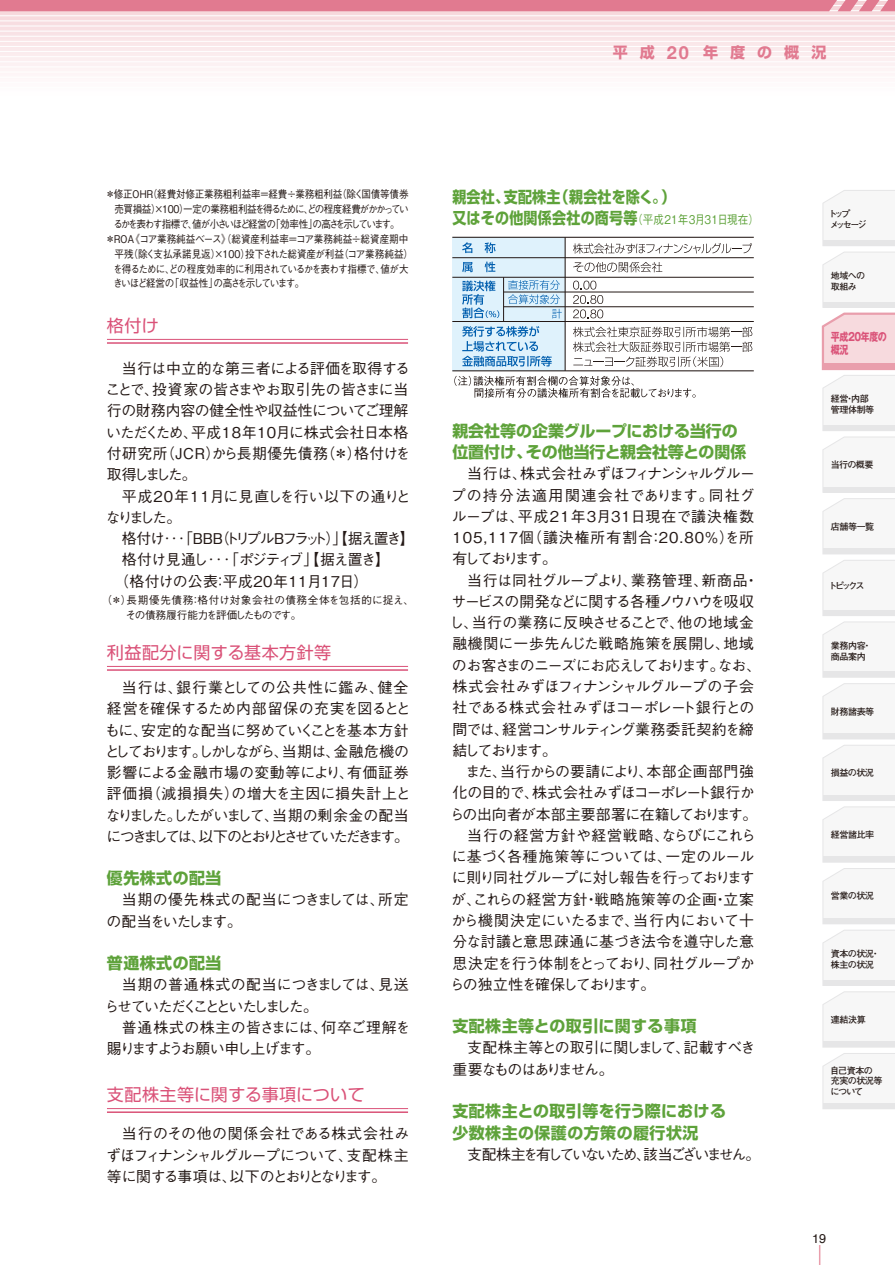
<style>
.page{position:relative;width:895px;height:1265px;background:#fff}
.page>*{position:absolute;margin:0;border:0;box-sizing:border-box;transform-origin:0 0}
.t1{font:16.95px "Shin Go Pro";letter-spacing:.02em;color:#da5278}
.t2{font:700 15.9px/21.3px "Shin Go Pro";letter-spacing:.015em;color:#5ea23a}
.t3{font:700 15.9px "Shin Go Pro";letter-spacing:.015em;color:#5ea23a;scale:.88 1}
.t4{font:700 15px "Shin Go Pro";letter-spacing:.8em;color:#e17a90}
.t5{font:500 14.85px/21.3px "Gothic BBB Pro";letter-spacing:-.04em;color:#231815}
.t6{font:500 14.85px/21.3px "Gothic BBB Pro";letter-spacing:-.075em;color:#231815}
.t7{font:500 14.85px/21.3px "Gothic BBB Pro";color:#231815}
.t8{font:500 14.85px "Gothic BBB Pro";letter-spacing:.03em;color:#231815}
.t9{font:500 14.85px/21.3px "Gothic BBB Pro";letter-spacing:-.09em;color:#231815}
.t10{font:500 14.85px "Gothic BBB Pro";letter-spacing:-.205em;color:#231815}
.t11{font:500 14.85px/21.3px "Gothic BBB Pro";letter-spacing:.01em;color:#231815}
.t12{font:500 14.85px "Gothic BBB Pro";letter-spacing:-.145em;color:#231815}
.t13{font:500 14.85px "Gothic BBB Pro";letter-spacing:-.08em;color:#231815}
.t14{font:500 14.85px "Gothic BBB Pro";letter-spacing:-.065em;color:#231815}
.t15{font:500 14.85px "Gothic BBB Pro";letter-spacing:.04em;color:#231815}
.t16{font:500 14.85px "Gothic BBB Pro";letter-spacing:-.06em;color:#231815}
.t17{font:500 14.85px "Gothic BBB Pro";letter-spacing:.02em;color:#231815}
.t18{font:500 14.85px "Gothic BBB Pro";letter-spacing:-.115em;color:#231815}
.t19{font:12.75px "Helvetica";color:#231815}
.t20{font:500 12px "Gothic BBB Pro";letter-spacing:.015em;color:#5ea23a;scale:.88 1}
.t21{font:700 11.25px/13.5px "Gothic MB101 Pro";letter-spacing:-.05em;color:#da5278;scale:.8 1}
.t22{font:500 10.65px "Gothic BBB Pro";color:#231815;scale:.9 1}
.t23{font:500 10.65px/14.9px "Gothic BBB Pro";color:#231815}
.t24{font:500 10.65px "Gothic BBB Pro";letter-spacing:-.065em;color:#231815;scale:.9 1}
.t25{font:500 10.65px "Gothic BBB Pro";letter-spacing:-.155em;color:#231815;scale:.9 1}
.t26{font:500 10.65px "Gothic BBB Pro";letter-spacing:-.035em;color:#231815;scale:.9 1}
.t27{font:500 10.65px "Gothic BBB Pro";letter-spacing:-.075em;color:#231815;scale:.9 1}
.t28{font:500 10.65px "Gothic BBB Pro";letter-spacing:-.13em;color:#231815;scale:.9 1}
.t29{font:700 9px/10.8px "Futo Go B101 Pro";letter-spacing:-.05em;color:#231815}
.t30{font:700 9px/10.5px "Futo Go B101 Pro";letter-spacing:-.07em;color:#231815}
.t31{font:700 9px/10.8px "Futo Go B101 Pro";letter-spacing:-.235em;color:#231815}
.s1{font-family:"Helvetica Neue";font-size:18px}
.s2{font-family:"Shin Go Pro";font-weight:700;font-size:15.9px}
</style>
<div class="page">
<svg style="left:0;top:11px;width:894px;height:60px"></svg>
<hr style="left:0;top:15px;width:894px;height:1px;background:#fff">
<hr style="left:0;top:21px;width:894px;height:1px;background:#fff">
<hr style="left:0;top:26px;width:894px;height:1px;background:#fff">
<hr style="left:0;top:31px;width:894px;height:1px;background:#fff">
<hr style="left:0;top:36px;width:894px;height:1px;background:#fff">
<hr style="left:0;top:41px;width:894px;height:1px;background:#fff">
<hr style="left:0;top:46px;width:894px;height:1px;background:#fff">
<hr style="left:0;top:51px;width:894px;height:1px;background:#fff">
<hr style="left:0;top:56px;width:894px;height:1px;background:#fff">
<hr style="left:0;top:61px;width:894px;height:1px;background:#fff">
<hr style="left:0;top:67px;width:894px;height:1px;background:#fff">
<div style="left:0;top:0;width:894px;height:11px;background:#e17a90"></div>
<hr style="left:818px;top:1245px;width:2px;height:20px;background:#e99eac">
<hr style="left:107px;top:342px;width:301px;height:2px;background:#da5278">
<hr style="left:107px;top:339px;width:301px;height:1px;background:#da5278">
<hr style="left:107px;top:669px;width:301px;height:2px;background:#da5278">
<hr style="left:107px;top:666px;width:301px;height:1px;background:#da5278">
<hr style="left:107px;top:1111px;width:301px;height:2px;background:#da5278">
<hr style="left:107px;top:1108px;width:301px;height:1px;background:#da5278">
<div style="left:452px;top:237px;width:113px;height:134px;background:#dff2fc"></div>
<svg style="left:462px;top:242px;width:10px;height:11px"></svg>
<svg style="left:484px;top:242px;width:11px;height:11px"></svg>
<svg style="left:462px;top:262px;width:10px;height:10px"></svg>
<svg style="left:484px;top:262px;width:11px;height:10px"></svg>
<hr style="left:452px;top:237px;width:301px;height:1px;background:#231815">
<hr style="left:452px;top:257px;width:301px;height:1px;background:#231815">
<hr style="left:452px;top:277px;width:301px;height:1px;background:#231815">
<hr style="left:503px;top:292px;width:250px;height:1px;background:#231815">
<hr style="left:503px;top:306px;width:250px;height:1px;background:#231815">
<hr style="left:452px;top:321px;width:301px;height:1px;background:#231815">
<hr style="left:452px;top:370px;width:301px;height:1px;background:#231815">
<hr style="left:564px;top:237px;width:1px;height:134px;background:#231815">
<hr style="left:503px;top:277px;width:1px;height:44px;background:#231815">
<svg style="left:462px;top:280px;width:37px;height:38px"></svg>
<svg style="left:462px;top:326px;width:89px;height:40px"></svg>
<svg style="left:507px;top:280px;width:54px;height:38px"></svg>
<svg style="left:573px;top:281px;width:23px;height:8px"></svg>
<svg style="left:573px;top:295px;width:30px;height:23px"></svg>
<svg style="left:573px;top:243px;width:178px;height:11px"></svg>
<svg style="left:573px;top:262px;width:89px;height:10px"></svg>
<svg style="left:573px;top:327px;width:179px;height:40px"></svg>
<svg style="left:454px;top:376px;width:241px;height:22px"></svg>
<svg style="left:821px;top:190px;width:73px;height:919px"></svg>
<div style="left:822px;top:1103px;width:72px;height:5px;background:#e6e6e7"></div>
<p class="t4" style="left:612px;top:40px;width:215px">平成<span class="s1">20</span> 年度の概況</p>
<p class="t26" style="left:106px;top:186px;width:338px">＊修正ＯＨＲ（経費対修正業務粗利益率＝経費÷業務粗利益（除く国債等債券</p>
<p class="t24" style="left:114px;top:200px;width:328px">売買損益）×100）一定の業務粗利益を得るために、どの程度経費がかかってい</p>
<p class="t25" style="left:113px;top:215px;width:319px">るかを表わす指標で、値が小さいほど経営の「効率性」の高さを示しています。</p>
<p class="t22" style="left:106px;top:230px;width:338px">＊ＲＯＡ《コア業務純益ベース》（総資産利益率＝コア業務純益÷総資産期中</p>
<p class="t22" style="left:114px;top:245px;width:333px">平残（除く支払承諾見返）×100）投下された総資産が利益（コア業務純益）</p>
<p class="t27" style="left:113px;top:260px;width:330px">を得るために、どの程度効率的に利用されているかを表わす指標で、値が大</p>
<p class="t28" style="left:113px;top:275px;width:214px">きいほど経営の「収益性」の高さを示しています。</p>
<p class="t1" style="left:107px;top:312px;width:53px">格付け</p>
<p class="t5" style="left:105px;top:356px;width:306px;text-indent:16px">当行は中立的な第三者による評価を取得することで、投資家の皆さまやお取引先の皆さまに当行の財務内容の健全性や収益性についてご理解いただくため、平成18年10月に株式会社日本格付研究所（ＪＣＲ）から長期優先債務（＊）格付けを取得しました。</p>
<p class="t11" style="left:106px;top:483px;width:306px;text-indent:16px">平成20年11月に見直しを行い以下の通りとなりました。</p>
<p class="t10" style="left:122px;top:526px;width:294px">格付け･･･「ＢＢＢ（トリプルＢフラット）」【据え置き】</p>
<p class="t13" style="left:122px;top:548px;width:269px">格付け見通し･･･「ポジティブ」【据え置き】</p>
<p class="t8" style="left:114px;top:569px;width:256px">（格付けの公表：平成20年11月17日）</p>
<p class="t23" style="left:125px;top:591px;width:290px;text-indent:-24px">（＊）長期優先債務：格付け対象会社の債務全体を包括的に捉え、その債務履行能力を評価したものです。</p>
<p class="t1" style="left:107px;top:639px;width:226px">利益配分に関する基本方針等</p>
<p class="t5" style="left:105px;top:675px;width:307px;text-indent:17px">当行は、銀行業としての公共性に鑑み、健全経営を確保するため内部留保の充実を図るとともに、安定的な配当に努めていくことを基本方針としております。しかしながら、当期は、金融危機の影響による金融市場の変動等により、有価証券評価損（減損損失）の増大を主因に損失計上となりました。したがいまして、当期の剰余金の配当につきましては、以下のとおりとさせていただきます。</p>
<p class="t2" style="left:107px;top:865px;width:116px">優先株式の配当</p>
<p class="t7" style="left:106px;top:887px;width:303px;text-indent:15px">当期の優先株式の配当につきましては、所定の配当をいたします。</p>
<p class="t2" style="left:107px;top:950px;width:116px">普通株式の配当</p>
<p class="t9" style="left:104px;top:972px;width:305px;text-indent:17px">当期の普通株式の配当につきましては、見送らせていただくことといたしました。</p>
<p class="t5" style="left:107px;top:1015px;width:304px;text-indent:15px">普通株式の株主の皆さまには、何卒ご理解を賜りますようお願い申し上げます。</p>
<p class="t1" style="left:107px;top:1081px;width:259px">支配株主等に関する事項について</p>
<p class="t5" style="left:106px;top:1121px;width:304px;text-align:justify;text-indent:16px">当行のその他の関係会社である株式会社みずほフィナンシャルグループについて、支配株主等に関する事項は、以下のとおりとなります。</p>
<p class="t3" style="left:452px;top:184px;width:254px">親会社、支配株主（親会社を除く。）</p>
<p class="t20" style="left:452px;top:210px;width:350px"><span class="s2">又はその他関係会社の商号等</span>（平成21年3月31日現在）</p>
<p class="t2" style="left:452px;top:418px;width:303px">親会社等の企業グループにおける当行の　位置付け、その他当行と親会社等との関係</p>
<p class="t5" style="left:450px;top:461px;width:305px;text-align:justify;text-indent:16px">当行は、株式会社みずほフィナンシャルグループの持分法適用関連会社であります。同社グループは、平成21年3月31日現在で議決権数105,117個（議決権所有割合：20.80％）を所有しております。</p>
<p class="t5" style="left:449px;top:567px;width:313px;text-indent:18px">当行は同社グループより、業務管理、新商品・サービスの開発などに関する各種ノウハウを吸収し、当行の業務に反映させることで、他の地域金融機関に一歩先んじた戦略施策を展開し、地域のお客さまのニーズにお応えしております。なお、株式会社みずほフィナンシャルグループの子会社である株式会社みずほコーポレート銀行との間では、経営コンサルティング業務委託契約を締結しております。</p>
<p class="t17" style="left:465px;top:759px;width:290px">また、当行からの要請により、本部企画部門強</p>
<p class="t14" style="left:452px;top:781px;width:303px">化の目的で、株式会社みずほコーポレート銀行か</p>
<p class="t5" style="left:449px;top:801px;width:309px">らの出向者が本部主要部署に在籍しております。</p>
<p class="t8" style="left:467px;top:823px;width:290px">当行の経営方針や経営戦略、ならびにこれら</p>
<p class="t7" style="left:451px;top:844px;width:304px">に基づく各種施策等については、一定のルール</p>
<p class="t6" style="left:451px;top:865px;width:304px">に則り同社グループに対し報告を行っております</p>
<p class="t15" style="left:451px;top:887px;width:304px">が、これらの経営方針・戦略施策等の企画・立案</p>
<p class="t5" style="left:451px;top:908px;width:304px">から機関決定にいたるまで、当行内において十</p>
<p class="t5" style="left:452px;top:929px;width:303px">分な討議と意思疎通に基づき法令を遵守した意</p>
<p class="t16" style="left:452px;top:951px;width:303px">思決定を行う体制をとっており、同社グループか</p>
<p class="t18" style="left:449px;top:972px;width:207px">らの独立性を確保しております。</p>
<p class="t2" style="left:452px;top:1014px;width:245px">支配株主等との取引に関する事項</p>
<p class="t6" style="left:452px;top:1035px;width:304px;text-indent:15px">支配株主等との取引に関しまして、記載すべき重要なものはありません。</p>
<p class="t2" style="left:452px;top:1099px;width:275px">支配株主との取引等を行う際における少数株主の保護の方策の履行状況</p>
<p class="t12" style="left:467px;top:1142px;width:294px">支配株主を有していないため、該当ございません。</p>
<p class="t31" style="left:828px;top:207px;width:40px">トップ<br>メッセージ</p>
<p class="t29" style="left:830px;top:269px;width:36px">地域への取組み</p>
<p class="t21" style="left:830px;top:328px;width:71px">平成20年度の概況</p>
<p class="t29" style="left:830px;top:392px;width:45px">経営・内部管理体制等</p>
<p class="t29" style="left:830px;top:458px;width:44px">当行の概要</p>
<p class="t29" style="left:830px;top:519px;width:45px">店舗等一覧</p>
<p class="t29" style="left:828px;top:579px;width:38px">トピックス</p>
<p class="t29" style="left:830px;top:639px;width:42px">業務内容・商品案内</p>
<p class="t29" style="left:830px;top:705px;width:45px">財務諸表等</p>
<p class="t29" style="left:830px;top:766px;width:45px">損益の状況</p>
<p class="t29" style="left:830px;top:828px;width:45px">経営諸比率</p>
<p class="t29" style="left:830px;top:889px;width:45px">営業の状況</p>
<p class="t29" style="left:830px;top:947px;width:50px">資本の状況・株主の状況</p>
<p class="t29" style="left:830px;top:1012px;width:36px">連結決算</p>
<p class="t30" style="left:829px;top:1064px;width:54px">自己資本の充実の状況等について</p>
<p class="t19" style="left:811px;top:1228px;width:16px">19</p>
</div>
